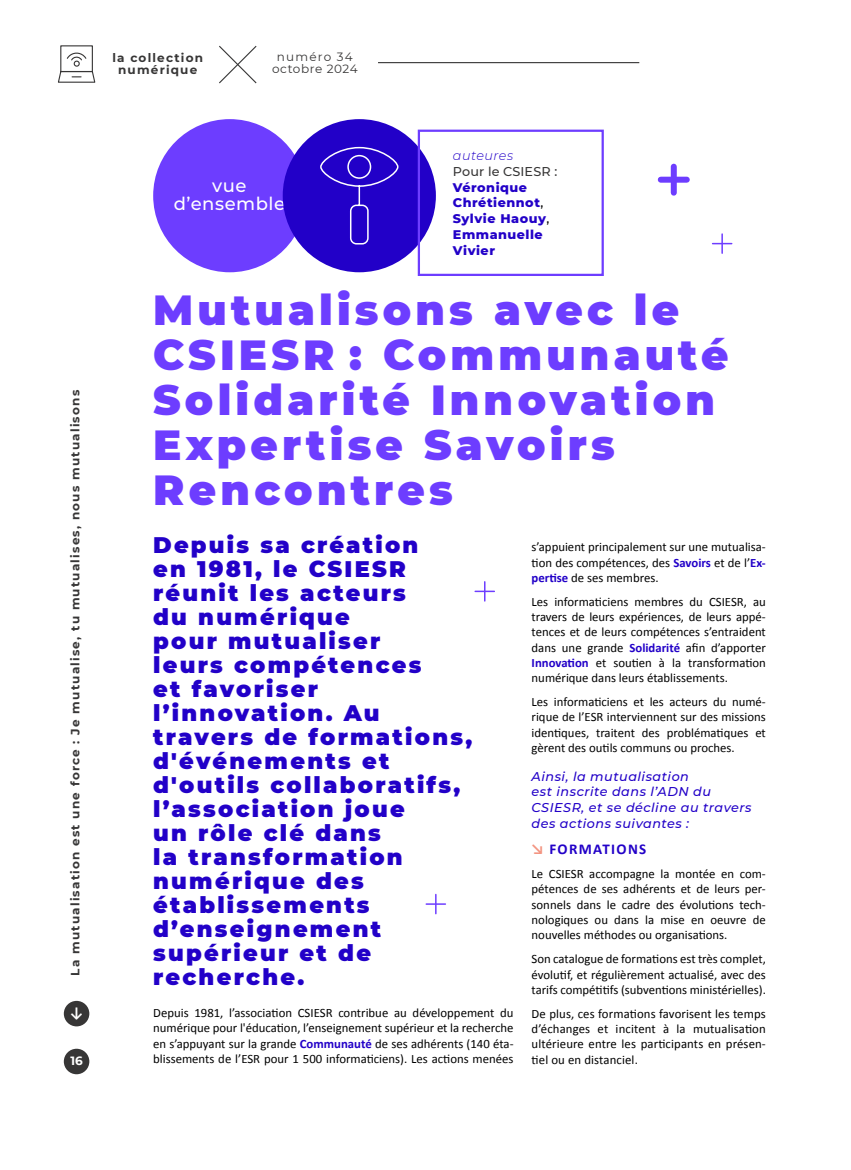
<style>
.page{position:relative;width:851px;height:1170px;background:#fff}
.page>*{position:absolute;margin:0;border:0;box-sizing:border-box;transform-origin:0 0}
.t1{font:900 42px/45px "Montserrat";letter-spacing:.1em;color:#6d3dff}
.t2{font:900 22.5px/24px "Montserrat";letter-spacing:.1em;color:#2200c8}
.t3{font:500 18px/18px "Montserrat";letter-spacing:.03em;color:#fff;text-align:center}
.t4{font:700 15px "Calibri";letter-spacing:.09em;color:#2200c8}
.t5{font:700 15px "Calibri";color:#fff}
.t6{font:12.75px/15.3px "Calibri";color:#000;text-align:justify}
.t7{font:italic 500 12.75px/15.8px "Montserrat";letter-spacing:.04em;color:#2200c8}
.t8{font:800 12.75px/15.8px "Montserrat";letter-spacing:.04em;color:#2200c8}
.t9{font:500 12.75px "Montserrat";letter-spacing:.01em;color:#373636}
.t10{font:italic 300 12.75px "Montserrat";letter-spacing:.04em;color:#2200c8}
.t11{font:700 12px/12px "Montserrat";letter-spacing:.1em;color:#373636;text-align:center}
.t12{font:12px/12px "Montserrat";letter-spacing:.05em;color:#373636;text-align:center}
.t13{font:700 12px "Montserrat";color:#fff}
.s1{font-weight:500;color:#000}
.s2{font-weight:700;color:#2200c8}
.s3{color:#f39582}
</style>
<div class="page">
<hr style="left:378px;top:62px;width:261px;height:1px;background:#373636">
<div style="left:64px;top:1000px;width:25px;height:26px;background:#373636;border-radius:50%"></div>
<svg style="left:58px;top:45px;width:38px;height:38px"></svg>
<svg style="left:219px;top:45px;width:38px;height:39px"></svg>
<div style="left:64px;top:1048px;width:25px;height:26px;background:#373636;border-radius:50%"></div>
<svg style="left:712px;top:234px;width:19px;height:19px"></svg>
<svg style="left:475px;top:581px;width:19px;height:20px"></svg>
<svg style="left:426px;top:894px;width:19px;height:19px"></svg>
<div style="left:670px;top:167px;width:6px;height:26px;background:#6d3dff"></div>
<div style="left:660px;top:177px;width:26px;height:6px;background:#6d3dff"></div>
<div style="left:153px;top:119px;width:153px;height:153px;background:#6d3dff;border-radius:50%"></div>
<div style="left:283px;top:119px;width:153px;height:153px;background:#2200c8;border-radius:50%"></div>
<svg style="left:320px;top:146px;width:79px;height:99px"></svg>
<div style="left:417px;top:130px;width:186px;height:146px;border:2px solid #6d3dff"></div>
<p class="t11" style="left:69px;top:975px;width:587px;rotate:-90deg">La mutualisation est une force : Je mutualise, tu mutualises, nous mutualisons</p>
<p class="t5" style="left:70px;top:1003px;width:15px">↓</p>
<p class="t13" style="left:70px;top:1052px;width:14px">16</p>
<p class="t11" style="left:112px;top:51px;width:92px">la collection numérique</p>
<p class="t12" style="left:272px;top:51px;width:87px">numéro 34 octobre 2024</p>
<h3 class="t3" style="left:174px;top:176px;width:113px">vue d’ensemble</h3>
<p class="t10" style="left:453px;top:147px;width:62px">auteures</p>
<p class="t9" style="left:453px;top:162px;width:106px">Pour le CSIESR :</p>
<p class="t8" style="left:453px;top:178px;width:98px">Véronique<br>Chrétiennot<span class="s1">,<br></span>Sylvie Haouy<span class="s1">,<br></span>Emmanuelle<br>Vivier</p>
<h1 class="t1" style="left:153px;top:285px;width:577px">Mutualisons avec le<br>CSIESR : Communauté<br>Solidarité Innovation<br>Expertise Savoirs<br>Rencontres</h1>
<p class="t2" style="left:153px;top:531px;width:320px">Depuis sa création<br>en 1981, le CSIESR réunit les acteurs<br>du numérique<br>pour mutualiser<br>leurs compétences<br>et favoriser l’innovation. Au travers de formations, d'événements et d'outils collaboratifs, l’association joue<br>un rôle clé dans<br>la transformation numérique des établissements d’enseignement supérieur et de recherche.</p>
<p class="t6" style="left:153px;top:1005px;width:362px">Depuis 1981, l’association CSIESR contribue au développement du numérique pour l'éducation, l’enseignement supérieur et la recherche en s’appuyant sur la grande <span class="s2">Communauté</span> de ses adhérents (140 éta&shy;blissements de l’ESR pour 1 500 informaticiens). Les actions menées</p>
<p class="t6" style="left:531px;top:539px;width:236px">s’appuient principalement sur une mutualisa&shy;tion des compétences, des <span class="s2">Savoirs</span> et de l’<span class="s2">Ex&shy;pertise</span> de ses membres.</p>
<p class="t6" style="left:531px;top:594px;width:236px">Les informaticiens membres du CSIESR, au travers de leurs expériences, de leurs appé&shy;tences et de leurs compétences s’entraident dans une grande <span class="s2">Solidarité</span> afin d’apporter <span class="s2">Innovation</span> et soutien à la transformation numérique dans leurs établissements.</p>
<p class="t6" style="left:531px;top:694px;width:236px">Les informaticiens et les acteurs du numé&shy;rique de l’ESR interviennent sur des missions identiques, traitent des problématiques et gèrent des outils communs ou proches.</p>
<p class="t7" style="left:531px;top:767px;width:221px">Ainsi, la mutualisation<br>est inscrite dans l’ADN du<br>CSIESR, et se décline au travers des actions suivantes :</p>
<p class="t4" style="left:531px;top:839px;width:116px"><span class="s3">↘</span> FORMATIONS</p>
<p class="t6" style="left:531px;top:866px;width:236px">Le CSIESR accompagne la montée en com&shy;pétences de ses adhérents et de leurs per&shy;sonnels dans le cadre des évolutions tech&shy;nologiques ou dans la mise en oeuvre de nouvelles méthodes ou organisations.</p>
<p class="t6" style="left:531px;top:951px;width:236px">Son catalogue de formations est très complet, évolutif, et régulièrement actualisé, avec des tarifs compétitifs (subventions ministérielles).</p>
<p class="t6" style="left:531px;top:1005px;width:236px">De plus, ces formations favorisent les temps d’échanges et incitent à la mutualisation ultérieure entre les participants en présen&shy;tiel ou en distanciel.</p>
</div>
